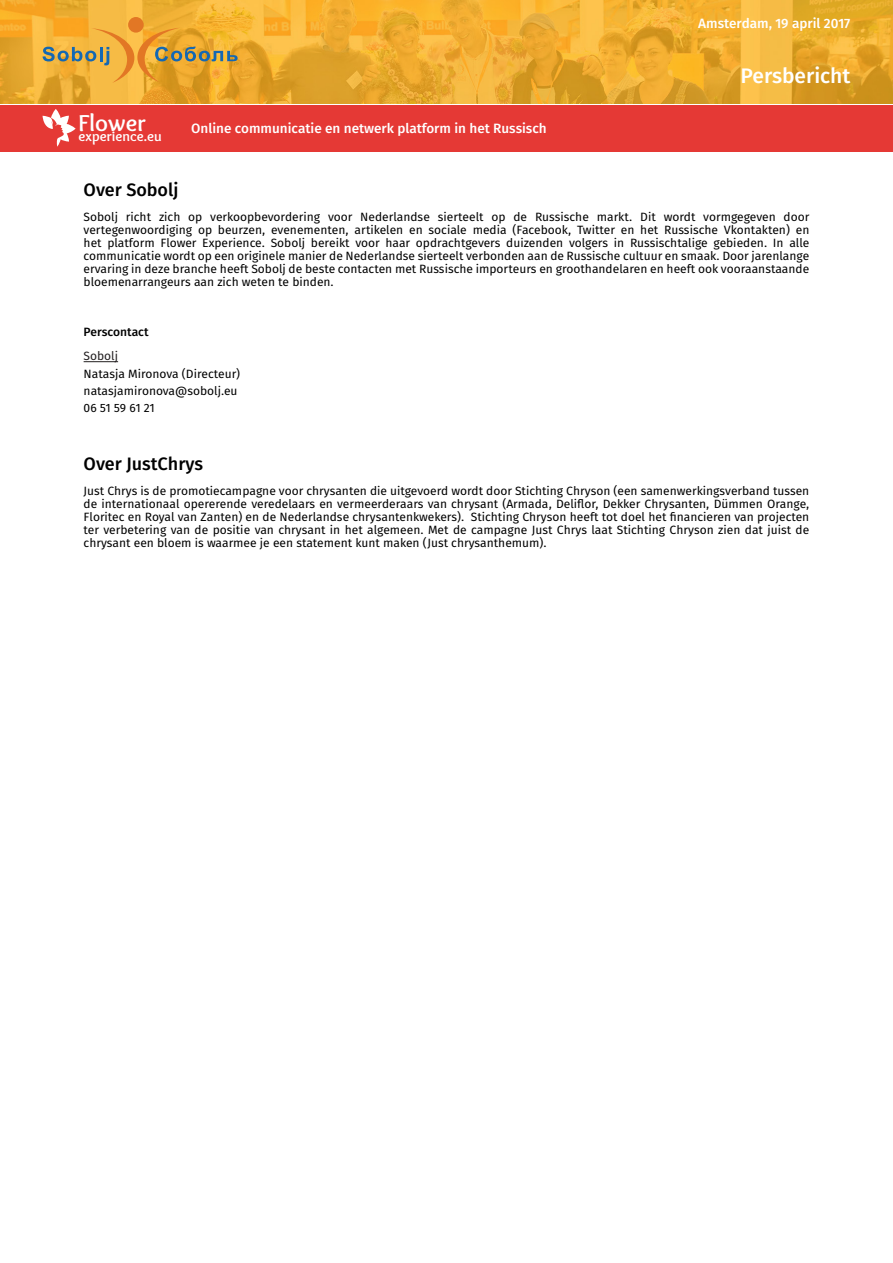
<style>
.page{position:relative;width:893px;height:1263px;background:#fff}
.page>*{position:absolute;margin:0;border:0;box-sizing:border-box;transform-origin:0 0}
.t1{font:700 24px "Overlock";color:#fff}
.t2{font:21px "Fira Sans OT Medium";color:#fff}
.t3{font:18px "Fira Sans OT Medium";color:#000}
.t4{font:700 14.4px "Overlock";color:#fff}
.t5{font:13.5px "Fira Sans OT Medium";color:#fff}
.t6{font:12px/12.9px "Fira Sans OT";color:#000;text-align:justify}
.t7{font:12px "Fira Sans OT Medium";color:#000}
.t8{font:12px "Fira Sans OT";color:#231f20}
</style>
<div class="page">
<img style="left:0;top:0;width:893px;height:103px">
<div style="left:0;top:105px;width:893px;height:47px;background:#e53935"></div>
<div style="left:128px;top:17px;width:16px;height:16px;background:#e27725;border-radius:50%"></div>
<svg style="left:43px;top:28px;width:195px;height:55px;background:#dda63f"></svg>
<svg style="left:43px;top:109px;width:33px;height:38px"></svg>
<hr style="left:84px;top:361px;width:34px;height:1px;background:#231f20">
<p class="t5" style="left:698px;top:13px;width:154px">Amsterdam, 19 april 2017</p>
<h1 class="t1" style="left:79px;top:109px;width:69px">Flower</h1>
<p class="t4" style="left:79px;top:128px;width:85px">experience.eu</p>
<p class="t5" style="left:191px;top:119px;width:357px">Online communicatie en netwerk platform in het Russisch</p>
<p class="t2" style="left:740px;top:61px;width:112px">Persbericht</p>
<p class="t3" style="left:84px;top:177px;width:96px">Over Sobolj</p>
<p class="t6" style="left:84px;top:211px;width:727px">Sobolj richt zich op verkoopbevordering voor Nederlandse sierteelt op de Russische markt. Dit wordt vormgegeven door vertegenwoordiging op beurzen, evenementen, artikelen en sociale media (Facebook, Twitter en het Russische Vkontakten) en het platform Flower Experience. Sobolj bereikt voor haar opdrachtgevers duizenden volgers in Russischtalige gebieden. In alle communicatie wordt op een originele manier de Nederlandse sierteelt verbonden aan de Russische cultuur en smaak. Door jarenlange ervaring in deze branche heeft Sobolj de beste contacten met Russische importeurs en groothandelaren en heeft ook vooraanstaande bloemenarrangeurs aan zich weten te binden.</p>
<p class="t7" style="left:84px;top:323px;width:66px">Perscontact</p>
<p class="t8" style="left:84px;top:348px;width:36px">Sobolj</p>
<p class="t6" style="left:84px;top:368px;width:158px">Natasja Mironova (Directeur)</p>
<p class="t6" style="left:84px;top:385px;width:155px">natasjamironova@sobolj.eu</p>
<p class="t6" style="left:84px;top:402px;width:73px">06 51 59 61 21</p>
<p class="t3" style="left:84px;top:451px;width:121px">Over JustChrys</p>
<p class="t6" style="left:84px;top:485px;width:727px">Just Chrys is de promotiecampagne voor chrysanten die uitgevoerd wordt door Stichting Chryson (een samenwerkingsverband tussen de internationaal opererende veredelaars en vermeerderaars van chrysant (Armada, Deliflor, Dekker Chrysanten, Dümmen Orange, Floritec en Royal van Zanten) en de Nederlandse chrysantenkwekers). Stichting Chryson heeft tot doel het financieren van projecten ter verbetering van de positie van chrysant in het algemeen. Met de campagne Just Chrys laat Stichting Chryson zien dat juist de chrysant een bloem is waarmee je een statement kunt maken (Just chrysanthemum).</p>
</div>
